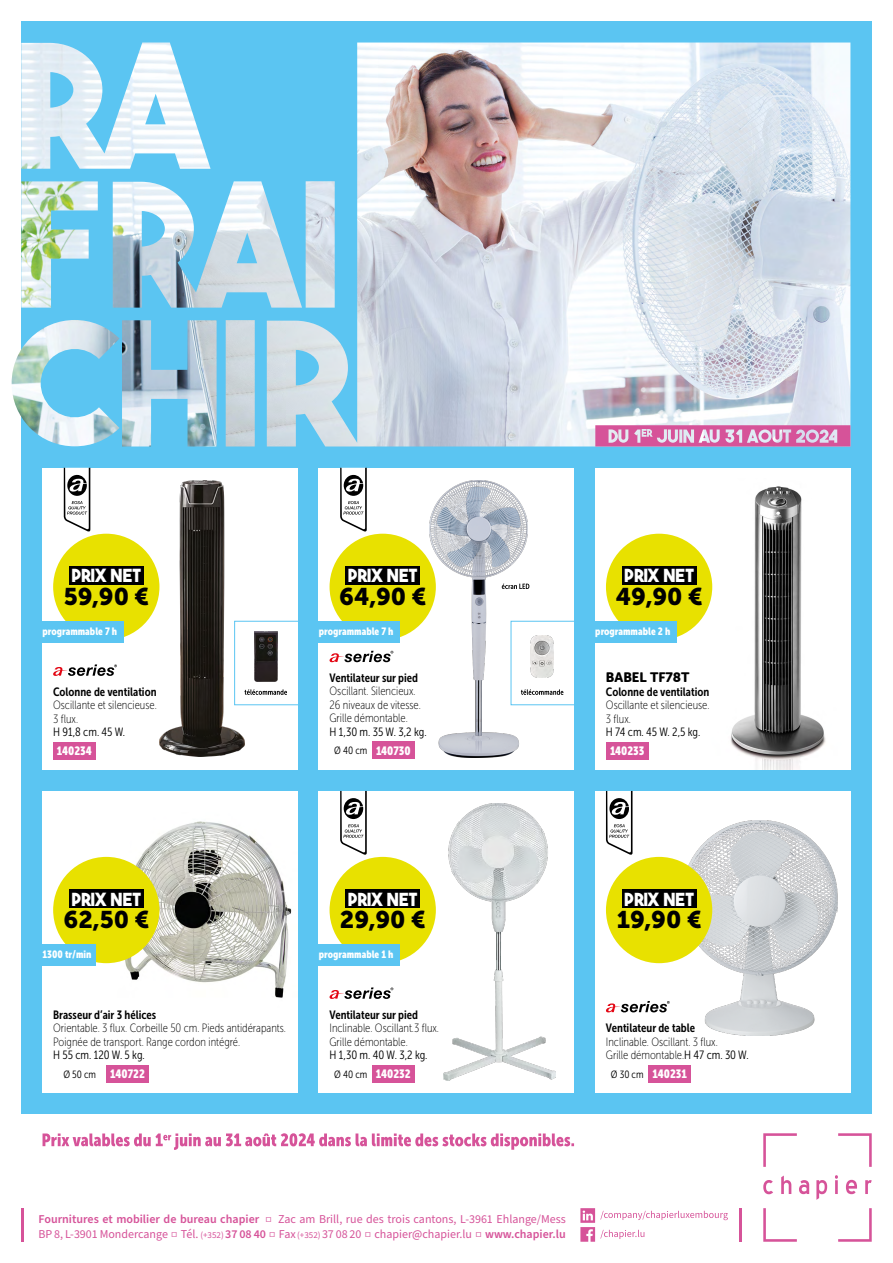
<style>
.page{position:relative;width:893px;height:1263px;background:#fff}
.page>*{position:absolute;margin:0;border:0;box-sizing:border-box;transform-origin:0 0}
.t1{font:24px "Museo Sans 900";color:#000}
.t2{font:700 18px "The Bold Font";letter-spacing:-.01em;color:#fff}
.t3{font:13.5px "Museo Sans Rounded 900";color:#000}
.t4{font:12px/13.5px "Museo Sans Cond 100";color:#000}
.t5{font:12px/15px "Source Sans Pro";color:#d65399}
.t6{font:12px "Museo Sans Cond 700";color:#000}
.t7{font:12px "Museo Sans Cond 300";color:#000}
.t8{font:12px "Museo Sans Cond 900";color:#fff}
.t9{font:10.5px "Museo Sans Cond 900";color:#fff}
.s1{font-family:"Museo Sans Cond 300";font-size:10.5px;color:#000}
.s2{font-family:"Museo Sans Cond 300"}
.s3{font-weight:600}
.s4{font-size:10.5px}
.s5{font-size:9px}
</style>
<div class="page">
<div style="left:21px;top:21px;width:851px;height:1093px;background:#5bc5f2"></div>
<svg style="left:595px;top:791px;width:255px;height:302px"></svg>
<img style="left:682px;top:820px;width:156px;height:216px">
<div style="left:648px;top:1065px;width:43px;height:17px;background:#d65399"></div>
<svg style="left:606px;top:1001px;width:64px;height:11px"></svg>
<svg style="left:606px;top:791px;width:26px;height:65px"></svg>
<div style="left:606px;top:857px;width:106px;height:106px;background:#e8e100;border-radius:50%"></div>
<div style="left:622px;top:889px;width:74px;height:19px;background:#000"></div>
<svg style="left:43px;top:791px;width:255px;height:302px"></svg>
<img style="left:114px;top:813px;width:184px;height:194px">
<div style="left:106px;top:1065px;width:43px;height:17px;background:#d65399"></div>
<div style="left:53px;top:857px;width:106px;height:106px;background:#e8e100;border-radius:50%"></div>
<div style="left:69px;top:889px;width:74px;height:19px;background:#000"></div>
<svg style="left:38px;top:944px;width:58px;height:21px"></svg>
<svg style="left:319px;top:791px;width:255px;height:302px"></svg>
<img style="left:443px;top:804px;width:113px;height:276px">
<svg style="left:340px;top:791px;width:27px;height:65px"></svg>
<svg style="left:329px;top:987px;width:64px;height:12px"></svg>
<div style="left:372px;top:1065px;width:43px;height:17px;background:#d65399"></div>
<div style="left:330px;top:857px;width:106px;height:106px;background:#e8e100;border-radius:50%"></div>
<div style="left:346px;top:889px;width:74px;height:19px;background:#000"></div>
<div style="left:315px;top:944px;width:85px;height:21px;background:#5bc5f2"></div>
<svg style="left:595px;top:468px;width:255px;height:302px"></svg>
<img style="left:707px;top:479px;width:141px;height:291px">
<div style="left:606px;top:742px;width:42px;height:17px;background:#d65399"></div>
<div style="left:606px;top:534px;width:106px;height:106px;background:#e8e100;border-radius:50%"></div>
<div style="left:622px;top:566px;width:74px;height:19px;background:#000"></div>
<div style="left:591px;top:621px;width:85px;height:21px;background:#5bc5f2"></div>
<svg style="left:319px;top:468px;width:255px;height:302px"></svg>
<img style="left:430px;top:481px;width:97px;height:276px">
<svg style="left:340px;top:468px;width:27px;height:65px"></svg>
<svg style="left:329px;top:651px;width:64px;height:11px"></svg>
<div style="left:372px;top:742px;width:43px;height:17px;background:#d65399"></div>
<svg style="left:502px;top:584px;width:27px;height:5px"></svg>
<svg style="left:510px;top:620px;width:68px;height:85px"></svg>
<div style="left:330px;top:534px;width:106px;height:106px;background:#e8e100;border-radius:50%"></div>
<div style="left:346px;top:566px;width:74px;height:19px;background:#000"></div>
<div style="left:315px;top:621px;width:85px;height:21px;background:#5bc5f2"></div>
<svg style="left:43px;top:468px;width:255px;height:302px"></svg>
<img style="left:159px;top:480px;width:86px;height:277px">
<svg style="left:64px;top:468px;width:26px;height:65px"></svg>
<div style="left:53px;top:742px;width:43px;height:17px;background:#d65399"></div>
<svg style="left:53px;top:664px;width:64px;height:12px"></svg>
<svg style="left:234px;top:620px;width:68px;height:85px"></svg>
<div style="left:53px;top:534px;width:106px;height:106px;background:#e8e100;border-radius:50%"></div>
<div style="left:69px;top:566px;width:74px;height:19px;background:#000"></div>
<div style="left:38px;top:621px;width:85px;height:21px;background:#5bc5f2"></div>
<svg style="left:763px;top:1133px;width:109px;height:109px"></svg>
<hr style="left:21px;top:1208px;width:3px;height:34px;background:#d65399">
<hr style="left:739px;top:1208px;width:3px;height:34px;background:#d65399">
<svg style="left:580px;top:1208px;width:148px;height:34px"></svg>
<img style="left:12px;top:43px;width:838px;height:403px">
<svg style="left:595px;top:425px;width:255px;height:21px;background:#d87fb3"></svg>
<svg style="left:43px;top:1133px;width:531px;height:17px"></svg>
<h2 class="t2" style="left:71px;top:564px;width:71px">PRIX NET</h2>
<h1 class="t1" style="left:64px;top:583px;width:87px">59,90 €</h1>
<p class="t9" style="left:43px;top:626px;width:76px">programmable 7 h</p>
<p class="t6" style="left:53px;top:685px;width:105px">Colonne de ventilation</p>
<p class="t4" style="left:53px;top:698px;width:105px">Oscillante et silencieuse.<br>3 flux.</p>
<p class="t7" style="left:53px;top:725px;width:74px">H 91,8 cm. 45 W.</p>
<p class="t8" style="left:57px;top:744px;width:36px">140234</p>
<h2 class="t2" style="left:348px;top:564px;width:71px">PRIX NET</h2>
<h1 class="t1" style="left:339px;top:583px;width:88px">64,90 €</h1>
<p class="t9" style="left:319px;top:626px;width:76px">programmable 7 h</p>
<p class="t6" style="left:330px;top:671px;width:90px">Ventilateur sur pied</p>
<p class="t4" style="left:330px;top:685px;width:93px">Oscillant. Silencieux.<br>26 niveaux de vitesse.<br>Grille démontable.</p>
<p class="t7" style="left:330px;top:725px;width:99px">H 1,30 m. 35 W. 3,2 kg.</p>
<p class="t8" style="left:334px;top:744px;width:78px"><span class="s1">Ø 40 cm</span> 140730</p>
<h2 class="t2" style="left:624px;top:564px;width:71px">PRIX NET</h2>
<h1 class="t1" style="left:616px;top:583px;width:88px">49,90 €</h1>
<p class="t9" style="left:595px;top:626px;width:76px">programmable 2 h</p>
<p class="t3" style="left:606px;top:670px;width:85px">BABEL TF78T</p>
<p class="t6" style="left:606px;top:685px;width:105px">Colonne de ventilation</p>
<p class="t4" style="left:606px;top:698px;width:105px">Oscillante et silencieuse.<br>3 flux.</p>
<p class="t7" style="left:606px;top:725px;width:96px">H 74 cm. 45 W. 2,5 kg.</p>
<p class="t8" style="left:610px;top:744px;width:36px">140233</p>
<h2 class="t2" style="left:71px;top:888px;width:71px">PRIX NET</h2>
<h1 class="t1" style="left:64px;top:906px;width:87px">62,50 €</h1>
<p class="t9" style="left:43px;top:949px;width:50px">1300 tr/min</p>
<p class="t6" style="left:53px;top:1008px;width:105px">Brasseur d’air 3 hélices</p>
<p class="t4" style="left:53px;top:1021px;width:234px">Orientable. 3 flux. Corbeille 50 cm. Pieds antidérapants.<br>Poignée de transport. Range cordon intégré.</p>
<p class="t7" style="left:53px;top:1048px;width:93px">H 55 cm. 120 W. 5 kg.</p>
<p class="t8" style="left:63px;top:1067px;width:83px"><span class="s1">Ø 50 cm</span> 140722</p>
<h2 class="t2" style="left:348px;top:888px;width:71px">PRIX NET</h2>
<h1 class="t1" style="left:340px;top:906px;width:87px">29,90 €</h1>
<p class="t9" style="left:319px;top:949px;width:76px">programmable 1 h</p>
<p class="t6" style="left:330px;top:1008px;width:90px">Ventilateur sur pied</p>
<p class="t4" style="left:330px;top:1021px;width:111px">Inclinable. Oscillant.3 flux.<br>Grille démontable.</p>
<p class="t7" style="left:330px;top:1048px;width:99px">H 1,30 m. 40 W. 3,2 kg.</p>
<p class="t8" style="left:334px;top:1067px;width:78px"><span class="s1">Ø 40 cm</span> 140232</p>
<h2 class="t2" style="left:624px;top:888px;width:71px">PRIX NET</h2>
<h1 class="t1" style="left:617px;top:906px;width:86px">19,90 €</h1>
<p class="t6" style="left:606px;top:1021px;width:91px">Ventilateur de table</p>
<p class="t4" style="left:606px;top:1035px;width:144px">Inclinable. Oscillant. 3 flux.<br>Grille démontable.<span class="s2">H 47 cm. 30 W.</span></p>
<p class="t8" style="left:611px;top:1067px;width:78px"><span class="s1">Ø 30 cm</span> 140231</p>
<p class="t5" style="left:38px;top:1211px;width:529px"><span class="s3">Fournitures et mobilier de bureau chapier</span> <span class="s4">□</span> Zac am Brill, rue des trois cantons, L-3961 Ehlange/Mess<br>BP 8, L-3901 Mondercange <span class="s4">□</span> Tél. <span class="s5">(+352)</span> <span class="s3">37 08 40</span> <span class="s4">□</span> Fax <span class="s5">(+352)</span> 37 08 20 <span class="s4">□</span> chapier@chapier.lu <span class="s4">□</span> <span class="s3">www.chapier.lu</span></p>
</div>
